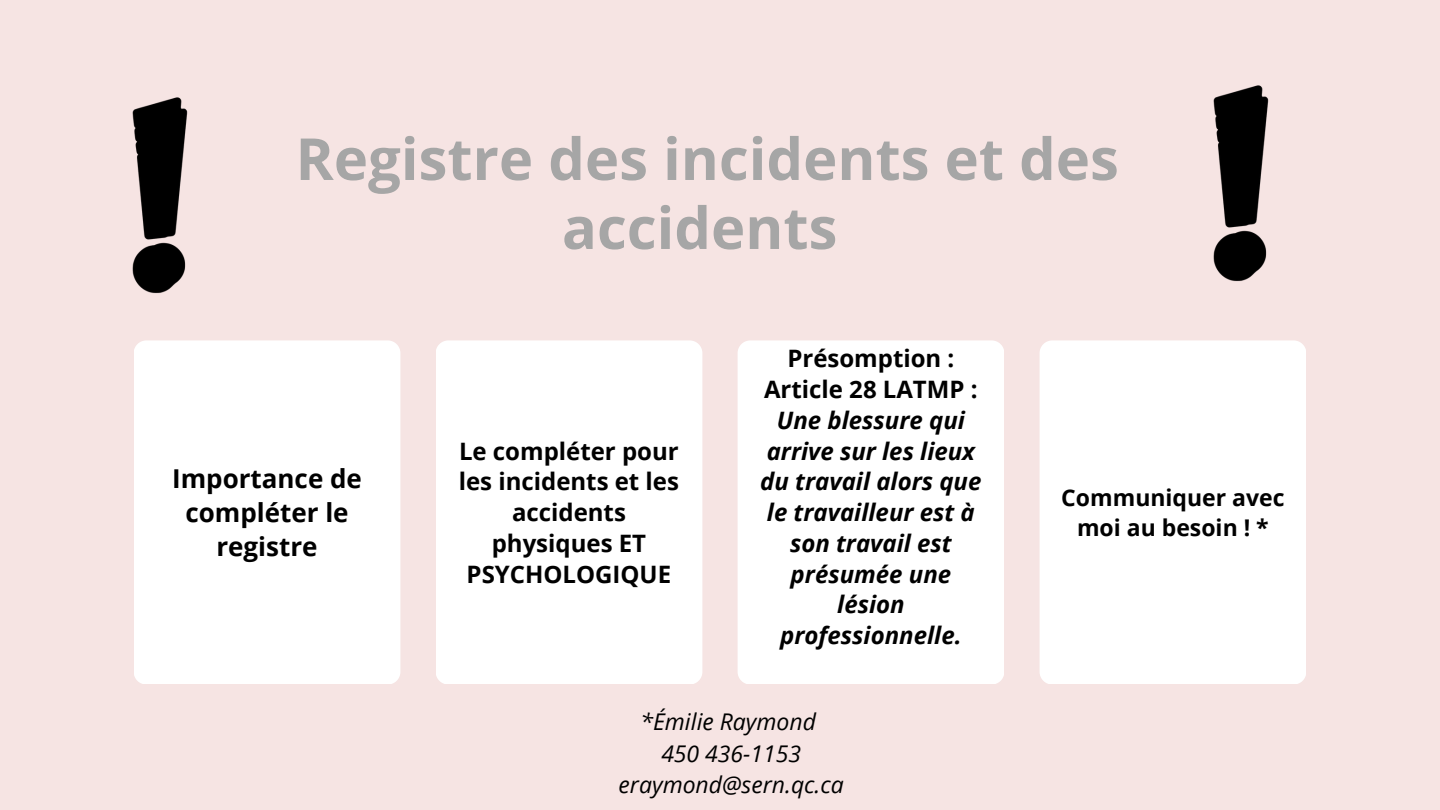
<style>
.page{position:relative;width:1440px;height:810px;background:#f6e4e3}
.page>*{position:absolute;margin:0;border:0;box-sizing:border-box;transform-origin:0 0}
.t1{font:700 58px/69px "Open Sans";color:#a6a6a6;text-align:center}
.t2{font:700 26px/33.8px "Open Sans";color:#000;text-align:center}
.t3{font:italic 700 24px/30.8px "Open Sans";color:#000;text-align:center}
.t4{font:700 24px/30.8px "Open Sans";color:#000;text-align:center}
.t5{font:italic 23px "Open Sans";color:#000}
.t6{font:700 23px/29.2px "Open Sans";color:#000;text-align:center}
.s1{font-style:normal}
</style>
<div class="page">
<div style="left:134px;top:340px;width:266px;height:344px;background:#fff;border-radius:13px"></div>
<div style="left:436px;top:340px;width:266px;height:344px;background:#fff;border-radius:13px"></div>
<div style="left:738px;top:340px;width:266px;height:344px;background:#fff;border-radius:13px"></div>
<div style="left:1040px;top:340px;width:266px;height:344px;background:#fff;border-radius:13px"></div>
<img style="left:1213px;top:85px;width:56px;height:197px">
<img style="left:132px;top:97px;width:56px;height:197px">
<h2 class="t1" style="left:296px;top:123px;width:825px">Registre des incidents et des accidents</h2>
<p class="t2" style="left:172px;top:461px;width:191px">Importance de compléter le registre</p>
<p class="t4" style="left:459px;top:435px;width:222px">Le compléter pour les incidents et les accidents physiques ET<br>PSYCHOLOGIQUE</p>
<h1 class="t3" style="left:760px;top:343px;width:223px"><span class="s1">Présomption :<br>Article 28 LATMP :<br></span>Une blessure qui arrive sur les lieux du travail alors que le travailleur est à son travail est présumée une lésion professionnelle.</h1>
<h2 class="t5" style="left:640px;top:706px;width:177px">*Émilie Raymond</h2>
<p class="t5" style="left:661px;top:737px;width:141px">450 436-1153</p>
<p class="t5" style="left:619px;top:769px;width:227px">eraymond@sern.qc.ca</p>
<h2 class="t6" style="left:1061px;top:483px;width:225px">Communiquer avec moi au besoin ! *</h2>
</div>
